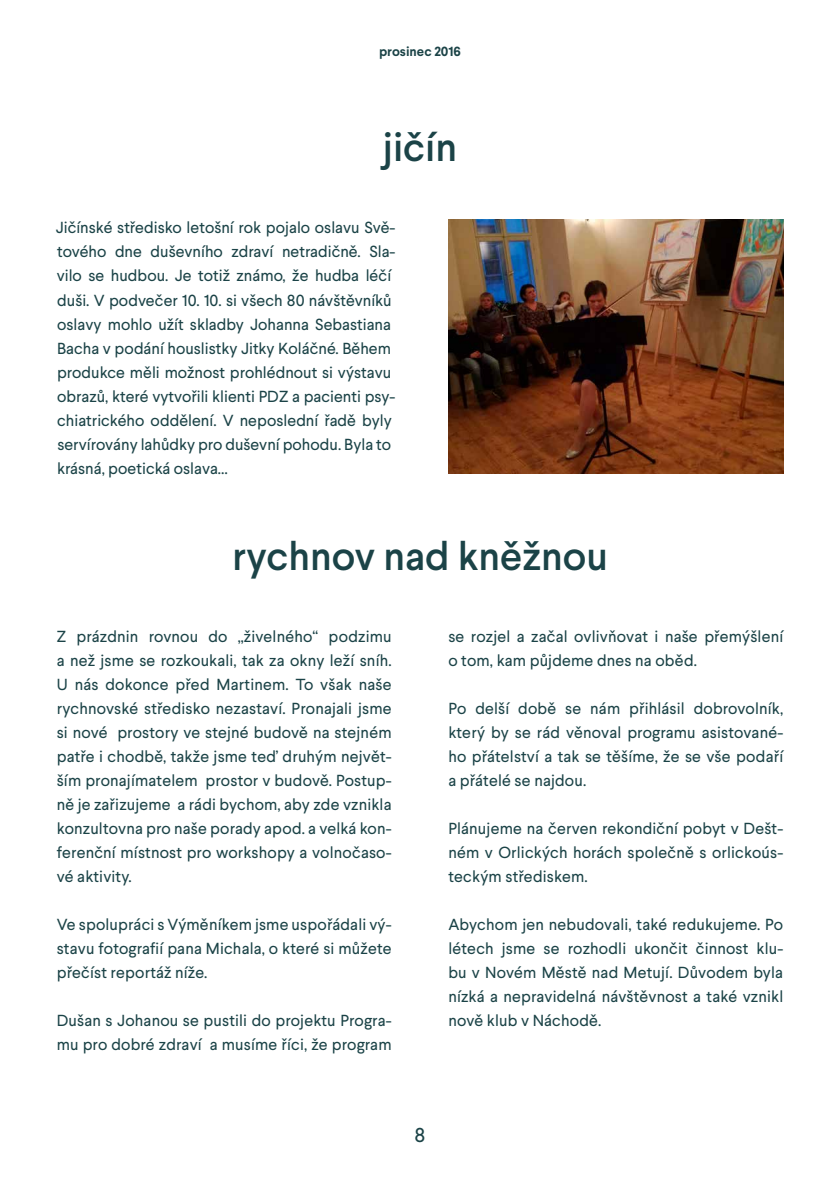
<style>
.page{position:relative;width:840px;height:1191px;background:#fff}
.page>*{position:absolute;margin:0;border:0;box-sizing:border-box;transform-origin:0 0}
.t1{font:500 40px "Larsseit";color:#1b4347}
.t2{font:20px "Larsseit";color:#1b4347}
.t3{font:16px/24px "Larsseit";color:#1b4347;text-align:justify}
.t4{font:700 13.2px "Larsseit";color:#1b4347}
</style>
<div class="page">
<img style="left:448px;top:219px;width:334px;height:254px">
<p class="t4" style="left:379px;top:43px;width:83px">prosinec 2016</p>
<h1 class="t1" style="left:382px;top:122px;width:76px">jičín</h1>
<p class="t3" style="left:56px;top:216px;width:341px;text-align:left">Jičínské středisko letošní rok pojalo oslavu Svě&shy;tového dne duševního zdraví netradičně. Sla&shy;vilo se hudbou. Je totiž známo, že hudba léčí duši. V podvečer 10. 10. si všech 80 návštěvníků oslavy mohlo užít skladby Johanna Sebastiana Bacha v podání houslistky Jitky Koláčné. Během produkce měli možnost prohlédnout si výstavu obrazů, které vytvořili klienti PDZ a pacienti psy&shy;chiatrického oddělení. V neposlední řadě byly servírovány lahůdky pro duševní pohodu. Byla to krásná, poetická oslava…</p>
<h1 class="t1" style="left:232px;top:530px;width:377px">rychnov nad kněžnou</h1>
<p class="t3" style="left:57px;top:624px;width:336px">Z prázdnin rovnou do „živelného“ podzimu a než jsme se rozkoukali, tak za okny leží sníh.<br>U nás dokonce před Martinem. To však naše rychnovské středisko nezastaví. Pronajali jsme si nové prostory ve stejné budově na stejném patře i chodbě, takže jsme teď druhým největ&shy;ším pronajímatelem prostor v budově. Postup&shy;ně je zařizujeme a rádi bychom, aby zde vznikla konzultovna pro naše porady apod. a velká kon&shy;ferenční místnost pro workshopy a volnočaso&shy;vé aktivity.</p>
<p class="t3" style="left:57px;top:912px;width:336px">Ve spolupráci s Výměníkem jsme uspořádali vý&shy;stavu fotografií pana Michala, o které si můžete přečíst reportáž níže.</p>
<p class="t3" style="left:57px;top:1008px;width:336px">Dušan s Johanou se pustili do projektu Progra&shy;mu pro dobré zdraví a musíme říci, že program</p>
<p class="t3" style="left:448px;top:624px;width:336px">se rozjel a začal ovlivňovat i naše přemýšlení o tom, kam půjdeme dnes na oběd.</p>
<p class="t3" style="left:448px;top:696px;width:336px">Po delší době se nám přihlásil dobrovolník, který by se rád věnoval programu asistované&shy;ho přátelství a tak se těšíme, že se vše podaří a přátelé se najdou.</p>
<p class="t3" style="left:448px;top:816px;width:336px">Plánujeme na červen rekondiční pobyt v Dešt&shy;ném v Orlických horách společně s orlickoús&shy;teckým střediskem.</p>
<p class="t3" style="left:448px;top:912px;width:336px">Abychom jen nebudovali, také redukujeme. Po létech jsme se rozhodli ukončit činnost klu&shy;bu v Novém Městě nad Metují. Důvodem byla nízká a nepravidelná návštěvnost a také vznikl nově klub v Náchodě.</p>
<p class="t2" style="left:414px;top:1122px;width:12px">8</p>
</div>
